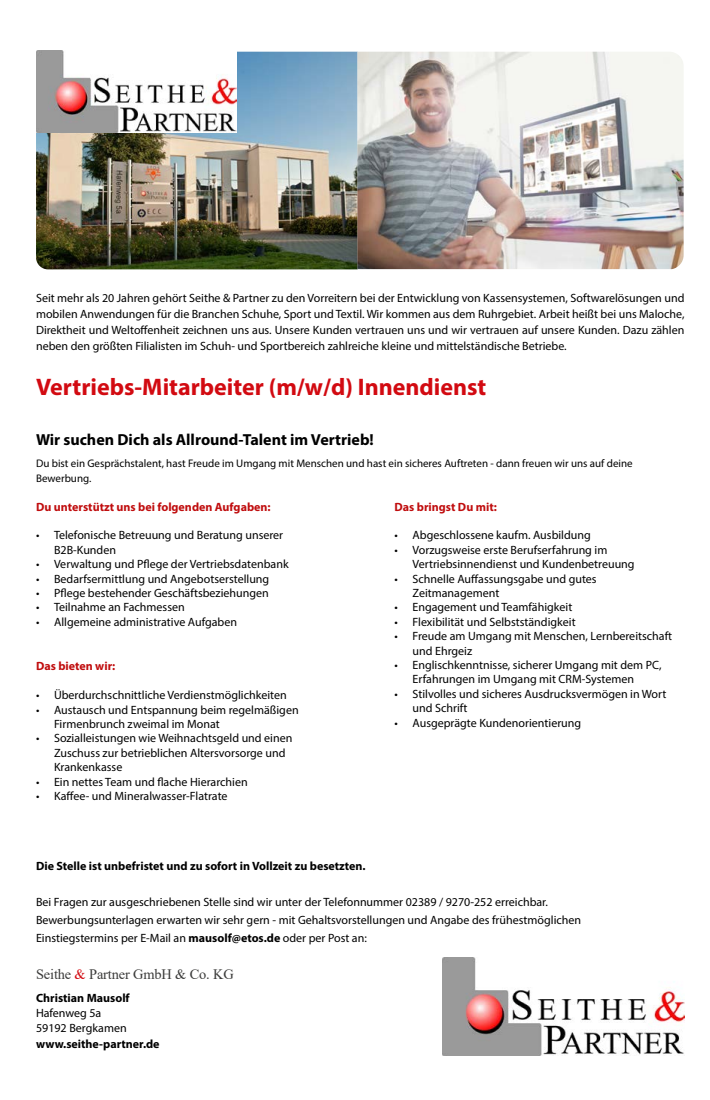
<style>
.page{position:relative;width:710px;height:1100px;background:#fff}
.page>*{position:absolute;margin:0;border:0;box-sizing:border-box;transform-origin:0 0}
.t1{font:700 24px "Myriad Pro";color:#d20a11}
.t2{font:700 16px "Myriad Pro";color:#000}
.t3{font:14.4px "Times New Roman";letter-spacing:-.01em;color:#3c3c3b}
.t4{font:12px/14.4px "Myriad Pro";color:#000}
.t5{font:700 12px "Myriad Pro";color:#000}
.t6{font:700 12px "Myriad Pro";color:#c00d0e}
.t7{font:11px/15px "Myriad Pro";color:#000}
.s1{font-weight:700}
.s2{color:#d20a11}
</style>
<div class="page">
<img style="left:36px;top:52px;width:648px;height:217px">
<img style="left:36px;top:51px;width:201px;height:82px">
<img style="left:443px;top:957px;width:242px;height:99px">
<p class="t4" style="left:36px;top:290px;width:650px;line-height:16px;text-align:justify">Seit mehr als 20 Jahren gehört Seithe &amp; Partner zu den Vorreitern bei der Entwicklung von Kassensystemen, Softwarelösungen und mobilen Anwendungen für die Branchen Schuhe, Sport und Textil. Wir kommen aus dem Ruhrgebiet. Arbeit heißt bei uns Maloche, Direktheit und Weltoffenheit zeichnen uns aus. Unsere Kunden vertrauen uns und wir vertrauen auf unsere Kunden. Dazu zählen neben den größten Filialisten im Schuh- und Sportbereich zahlreiche kleine und mittelständische Betriebe.</p>
<h1 class="t1" style="left:36px;top:371px;width:452px">Vertriebs-Mitarbeiter (m/w/d) Innendienst</h1>
<h2 class="t2" style="left:36px;top:429px;width:339px">Wir suchen Dich als Allround-Talent im Vertrieb!</h2>
<p class="t7" style="left:36px;top:456px;width:598px">Du bist ein Gesprächstalent, hast Freude im Umgang mit Menschen und hast ein sicheres Auftreten - dann freuen wir uns auf deine<br>Bewerbung.</p>
<p class="t6" style="left:36px;top:499px;width:236px">Du unterstützt uns bei folgenden Aufgaben:</p>
<p class="t4" style="left:54px;top:528px;width:231px;text-indent:-18px">• Telefonische Betreuung und Beratung unserer<br>B2B-Kunden</p>
<p class="t4" style="left:36px;top:557px;width:254px">• Verwaltung und Pflege der Vertriebsdatenbank</p>
<p class="t4" style="left:36px;top:571px;width:235px">• Bedarfsermittlung und Angebotserstellung</p>
<p class="t4" style="left:36px;top:586px;width:234px">• Pflege bestehender Geschäftsbeziehungen</p>
<p class="t4" style="left:36px;top:600px;width:150px">• Teilnahme an Fachmessen</p>
<p class="t4" style="left:36px;top:614px;width:203px">• Allgemeine administrative Aufgaben</p>
<p class="t6" style="left:36px;top:658px;width:81px">Das bieten wir:</p>
<p class="t4" style="left:36px;top:688px;width:252px">• Überdurchschnittliche Verdienstmöglichkeiten</p>
<p class="t4" style="left:54px;top:702px;width:246px;text-indent:-18px">• Austausch und Entspannung beim regelmäßigen<br>Firmenbrunch zweimal im Monat</p>
<p class="t4" style="left:54px;top:731px;width:240px;text-indent:-18px">• Sozialleistungen wie Weihnachtsgeld und einen<br>Zuschuss zur betrieblichen Altersvorsorge und<br>Krankenkasse</p>
<p class="t4" style="left:36px;top:774px;width:213px">• Ein nettes Team und flache Hierarchien</p>
<p class="t4" style="left:36px;top:789px;width:193px">• Kaffee- und Mineralwasser-Flatrate</p>
<p class="t6" style="left:395px;top:499px;width:104px">Das bringst Du mit:</p>
<p class="t4" style="left:395px;top:528px;width:198px">• Abgeschlossene kaufm. Ausbildung</p>
<p class="t4" style="left:413px;top:542px;width:224px;text-indent:-18px">• Vorzugsweise erste Berufserfahrung im<br>Vertriebsinnendienst und Kundenbetreuung</p>
<p class="t4" style="left:413px;top:571px;width:186px;text-indent:-18px">• Schnelle Auffassungsgabe und gutes<br>Zeitmanagement</p>
<p class="t4" style="left:395px;top:600px;width:179px">• Engagement und Teamfähigkeit</p>
<p class="t4" style="left:395px;top:614px;width:183px">• Flexibilität und Selbstständigkeit</p>
<p class="t4" style="left:413px;top:629px;width:261px;text-indent:-18px">• Freude am Umgang mit Menschen, Lernbereitschaft und Ehrgeiz</p>
<p class="t4" style="left:413px;top:658px;width:251px;text-indent:-18px">• Englischkenntnisse, sicherer Umgang mit dem PC,<br>Erfahrungen im Umgang mit CRM-Systemen</p>
<p class="t4" style="left:413px;top:686px;width:255px;text-indent:-18px">• Stilvolles und sicheres Ausdrucksvermögen in Wort und Schrift</p>
<p class="t4" style="left:395px;top:715px;width:188px">• Ausgeprägte Kundenorientierung</p>
<p class="t5" style="left:36px;top:858px;width:331px">Die Stelle ist unbefristet und zu sofort in Vollzeit zu besetzten.</p>
<p class="t4" style="left:36px;top:893px;width:547px;line-height:18px">Bei Fragen zur ausgeschriebenen Stelle sind wir unter der Telefonnummer 02389 / 9270-252 erreichbar.<br>Bewerbungsunterlagen erwarten wir sehr gern - mit Gehaltsvorstellungen und Angabe des frühestmöglichen<br>Einstiegstermins per E-Mail an <span class="s1">mausolf@etos.de</span> oder per Post an:</p>
<p class="t3" style="left:36px;top:964px;width:199px">Seithe <span class="s2">&amp;</span> Partner GmbH &amp; Co. KG</p>
<p class="t5" style="left:36px;top:990px;width:95px">Christian Mausolf</p>
<p class="t4" style="left:36px;top:1005px;width:92px;line-height:15px">Hafenweg 5a<br>59192 Bergkamen</p>
<p class="t5" style="left:36px;top:1036px;width:125px">www.seithe-partner.de</p>
</div>
